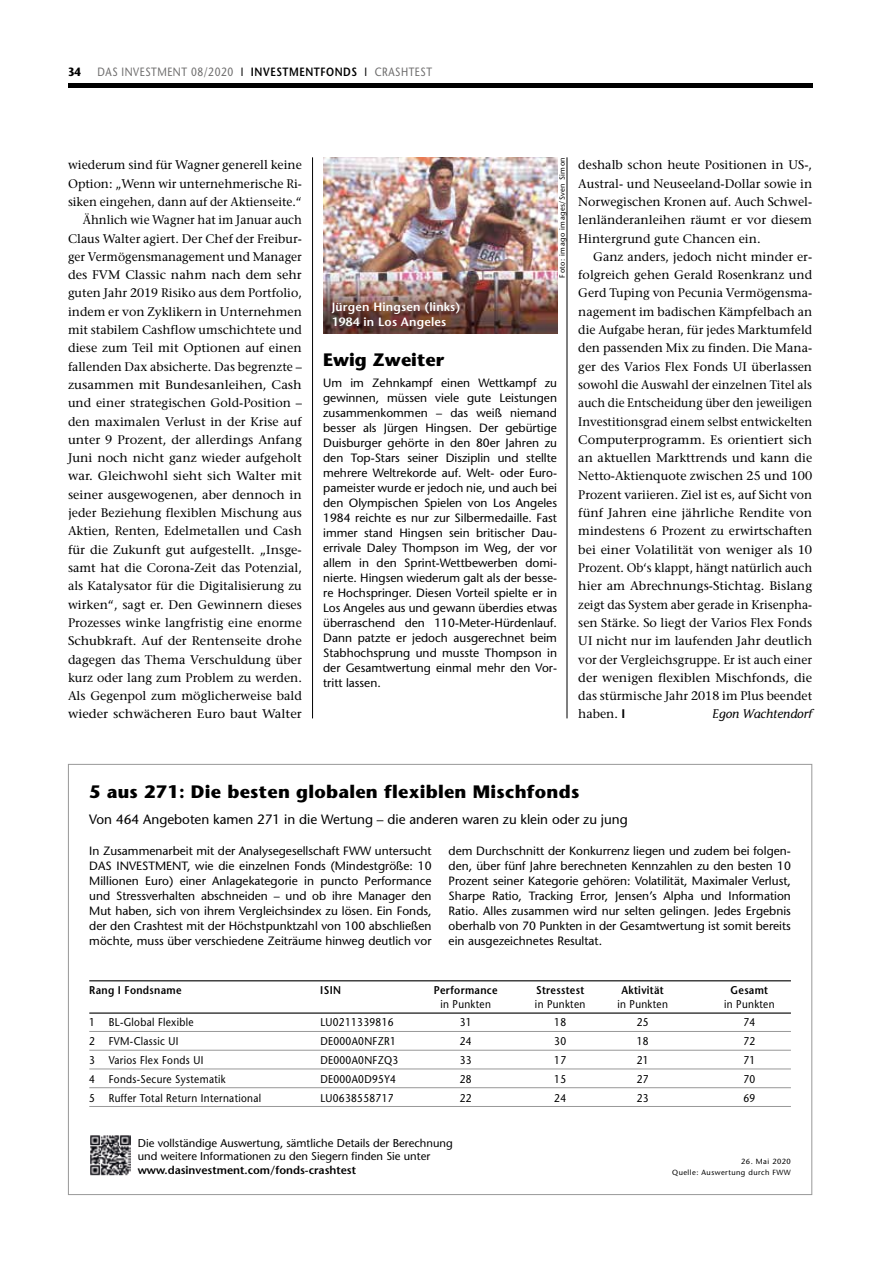
<style>
.page{position:relative;width:893px;height:1263px;background:#fff}
.page>*{position:absolute;margin:0;border:0;box-sizing:border-box;transform-origin:0 0}
.t1{font:700 18px "Stone Sans Std";letter-spacing:.015em;color:#000}
.t2{font:500 13.5px "Stone Sans Std";color:#000}
.t3{font:500 12.45px/18.3px "Stone Serif Std";color:#000;text-align:justify}
.t4{font:italic 500 12.45px "Stone Informal Std";color:#000}
.t5{font:500 12px/15px "Stone Sans Std";color:#000;text-align:justify}
.t6{font:500 12px "Stone Sans Std";letter-spacing:.05em;color:#6d6c6c;scale:.85 1}
.t7{font:600 12px/15px "Stone Sans Std";letter-spacing:.015em;color:#fff}
.t8{font:700 12px "Stone Sans Std";color:#000;scale:.85 1}
.t9{font:500 11.25px "Stone Sans Std";letter-spacing:.03em;color:#000;scale:.9 1}
.t10{font:500 11.25px/13.5px "Stone Sans Std";color:#000}
.t11{font:600 11.25px "Stone Sans Std";letter-spacing:.03em;color:#000;scale:.9 1}
.t12{font:600 11.25px "Stone Sans Std";color:#000}
.t13{font:500 7.5px "Stone Sans Std";letter-spacing:.06em;color:#000}
.s1{color:#000}
.s2{font-weight:600;color:#000}
.s3{font-family:"Stone Sans Std";font-weight:600}
</style>
<div class="page">
<hr style="left:68px;top:84px;width:744px;height:4px;background:#000">
<img style="left:90px;top:1135px;width:40px;height:41px">
<hr style="left:89px;top:980px;width:702px;height:1px;background:#000">
<hr style="left:89px;top:1012px;width:702px;height:2px;background:#000">
<hr style="left:89px;top:1031px;width:702px;height:1px;background:#989898">
<hr style="left:89px;top:1050px;width:702px;height:1px;background:#989898">
<hr style="left:89px;top:1069px;width:702px;height:1px;background:#989898">
<hr style="left:89px;top:1087px;width:702px;height:1px;background:#989898">
<hr style="left:89px;top:1106px;width:702px;height:1px;background:#989898">
<hr style="left:312px;top:157px;width:1px;height:561px;background:#000">
<hr style="left:567px;top:157px;width:1px;height:561px;background:#000">
<img style="left:323px;top:157px;width:234px;height:177px">
<p class="t8" style="left:68px;top:64px;width:17px">34</p>
<p class="t6" style="left:98px;top:64px;width:395px">DAS INVESTMENT 08/2020 <span class="s1">I</span> <span class="s2">INVESTMENTFONDS</span> <span class="s1">I</span> CRASHTEST</p>
<p class="t13" style="left:558px;top:278px;width:122px;rotate:-90deg">Foto: imago images/Sven Simon</p>
<p class="t3" style="left:68px;top:156px;width:235px;text-align:right">wiederum sind für Wagner generell keine Option: „Wenn wir unternehmerische Ri&shy;siken eingehen, dann auf der Aktienseite.“ Ähnlich wie Wagner hat im Januar auch Claus Walter agiert. Der Chef der Freibur&shy;ger Vermögensmanagement und Manager des FVM Classic nahm nach dem sehr guten Jahr 2019 Risiko aus dem Portfolio, indem er von Zyklikern in Unternehmen mit stabilem Cashflow umschichtete und diese zum Teil mit Optionen auf einen fallenden Dax absicherte. Das begrenzte – zusammen mit Bundesanleihen, Cash und einer strategischen Gold-Position – den maximalen Verlust in der Krise auf unter 9 Prozent, der allerdings Anfang Juni noch nicht ganz wieder aufgeholt war. Gleichwohl sieht sich Walter mit seiner ausgewogenen, aber dennoch in jeder Beziehung flexiblen Mischung aus Aktien, Renten, Edelmetallen und Cash für die Zukunft gut aufgestellt. „Insge&shy;samt hat die Corona-Zeit das Potenzial, als Katalysator für die Digitalisierung zu wirken“, sagt er. Den Gewinnern dieses Prozesses winke langfristig eine enorme Schubkraft. Auf der Rentenseite drohe dagegen das Thema Verschuldung über kurz oder lang zum Problem zu werden.<br>Als Gegenpol zum möglicherweise bald wieder schwächeren Euro baut Walter</p>
<p class="t3" style="left:578px;top:156px;width:235px">deshalb schon heute Positionen in US-, Austral- und Neuseeland-Dollar sowie in Norwegischen Kronen auf. Auch Schwel&shy;lenländeranleihen räumt er vor diesem Hintergrund gute Chancen ein.</p>
<p class="t3" style="left:578px;top:247px;width:235px;text-indent:15px">Ganz anders, jedoch nicht minder er&shy;folgreich gehen Gerald Rosenkranz und Gerd Tuping von Pecunia Vermögensma&shy;nagement im badischen Kämpfelbach an die Aufgabe heran, für jedes Marktumfeld den passenden Mix zu finden. Die Mana&shy;ger des Varios Flex Fonds UI überlassen sowohl die Auswahl der einzelnen Titel als auch die Entscheidung über den jeweiligen Investitionsgrad einem selbst entwickelten Computerprogramm. Es orientiert sich an aktuellen Markttrends und kann die Netto-Aktienquote zwischen 25 und 100<br>Prozent variieren. Ziel ist es, auf Sicht von fünf Jahren eine jährliche Rendite von mindestens 6 Prozent zu erwirtschaften bei einer Volatilität von weniger als 10<br>Prozent. Ob‘s klappt, hängt natürlich auch hier am Abrechnungs-Stichtag. Bislang zeigt das System aber gerade in Krisenpha&shy;sen Stärke. So liegt der Varios Flex Fonds UI nicht nur im laufenden Jahr deutlich vor der Vergleichsgruppe. Er ist auch einer der wenigen flexiblen Mischfonds, die das stürmische Jahr 2018 im Plus beendet haben. <span class="s3">I</span></p>
<p class="t7" style="left:332px;top:299px;width:130px">Jürgen Hingsen (links)<br>1984 in Los Angeles</p>
<h1 class="t1" style="left:323px;top:349px;width:122px">Ewig Zweiter</h1>
<p class="t5" style="left:323px;top:376px;width:235px">Um im Zehnkampf einen Wettkampf zu gewinnen, müssen viele gute Leistungen zusammenkommen – das weiß niemand besser als Jürgen Hingsen. Der gebürtige Duisburger gehörte in den 80er Jahren zu den Top-Stars seiner Disziplin und stellte mehrere Weltrekorde auf. Welt- oder Euro&shy;pameister wurde er jedoch nie, und auch bei den Olympischen Spielen von Los Angeles 1984 reichte es nur zur Silbermedaille. Fast immer stand Hingsen sein britischer Dau&shy;errivale Daley Thompson im Weg, der vor allem in den Sprint-Wettbewerben domi&shy;nierte. Hingsen wiederum galt als der besse&shy;re Hochspringer. Diesen Vorteil spielte er in Los Angeles aus und gewann überdies etwas überraschend den 110-Meter-Hürdenlauf.<br>Dann patzte er jedoch ausgerechnet beim Stabhochsprung und musste Thompson in der Gesamtwertung einmal mehr den Vor&shy;tritt lassen.</p>
<p class="t4" style="left:712px;top:707px;width:101px">Egon Wachtendorf</p>
<h1 class="t1" style="left:89px;top:781px;width:492px">5 aus 271: Die besten globalen flexiblen Mischfonds</h1>
<p class="t2" style="left:89px;top:811px;width:540px">Von 464 Angeboten kamen 271 in die Wertung – die anderen waren zu klein oder zu jung</p>
<p class="t5" style="left:89px;top:843px;width:344px">In Zusammenarbeit mit der Analysegesellschaft FWW untersucht DAS INVESTMENT, wie die einzelnen Fonds (Mindestgröße: 10<br>Millionen Euro) einer Anlagekategorie in puncto Performance und Stressverhalten abschneiden – und ob ihre Manager den Mut haben, sich von ihrem Vergleichsindex zu lösen. Ein Fonds, der den Crashtest mit der Höchstpunktzahl von 100 abschließen möchte, muss über verschiedene Zeiträume hinweg deutlich vor</p>
<p class="t5" style="left:449px;top:843px;width:344px">dem Durchschnitt der Konkurrenz liegen und zudem bei folgen&shy;den, über fünf Jahre berechneten Kennzahlen zu den besten 10<br>Prozent seiner Kategorie gehören: Volatilität, Maximaler Verlust, Sharpe Ratio, Tracking Error, Jensen’s Alpha und Information Ratio. Alles zusammen wird nur selten gelingen. Jedes Ergebnis oberhalb von 70 Punkten in der Gesamtwertung ist somit bereits ein ausgezeichnetes Resultat.</p>
<p class="t11" style="left:89px;top:983px;width:104px">Rang I Fondsname</p>
<p class="t11" style="left:320px;top:983px;width:24px">ISIN</p>
<p class="t11" style="left:434px;top:983px;width:73px">Performance</p>
<p class="t11" style="left:536px;top:983px;width:55px">Stresstest</p>
<p class="t11" style="left:621px;top:983px;width:49px">Aktivität</p>
<p class="t11" style="left:730px;top:983px;width:43px">Gesamt</p>
<p class="t9" style="left:440px;top:997px;width:58px">in Punkten</p>
<p class="t9" style="left:535px;top:997px;width:58px">in Punkten</p>
<p class="t9" style="left:617px;top:997px;width:58px">in Punkten</p>
<p class="t9" style="left:724px;top:997px;width:58px">in Punkten</p>
<p class="t9" style="left:89px;top:1016px;width:118px">1 BL-Global Flexible</p>
<p class="t9" style="left:320px;top:1016px;width:83px">LU0211339816</p>
<p class="t9" style="left:460px;top:1016px;width:15px">31</p>
<p class="t9" style="left:554px;top:1016px;width:15px">18</p>
<p class="t9" style="left:637px;top:1016px;width:15px">25</p>
<p class="t9" style="left:743px;top:1016px;width:15px">74</p>
<p class="t9" style="left:89px;top:1034px;width:101px">2 FVM-Classic UI</p>
<p class="t9" style="left:320px;top:1034px;width:86px">DE000A0NFZR1</p>
<p class="t9" style="left:460px;top:1034px;width:15px">24</p>
<p class="t9" style="left:554px;top:1034px;width:15px">30</p>
<p class="t9" style="left:637px;top:1034px;width:15px">18</p>
<p class="t9" style="left:743px;top:1034px;width:15px">72</p>
<p class="t9" style="left:89px;top:1053px;width:128px">3 Varios Flex Fonds UI</p>
<p class="t9" style="left:320px;top:1053px;width:88px">DE000A0NFZQ3</p>
<p class="t9" style="left:460px;top:1053px;width:15px">33</p>
<p class="t9" style="left:554px;top:1053px;width:15px">17</p>
<p class="t9" style="left:637px;top:1053px;width:15px">21</p>
<p class="t9" style="left:743px;top:1053px;width:15px">71</p>
<p class="t9" style="left:89px;top:1072px;width:153px">4 Fonds-Secure Systematik</p>
<p class="t9" style="left:320px;top:1072px;width:86px">DE000A0D95Y4</p>
<p class="t9" style="left:460px;top:1072px;width:15px">28</p>
<p class="t9" style="left:554px;top:1072px;width:15px">15</p>
<p class="t9" style="left:637px;top:1072px;width:15px">27</p>
<p class="t9" style="left:743px;top:1072px;width:15px">70</p>
<p class="t9" style="left:89px;top:1091px;width:193px">5 Ruffer Total Return International</p>
<p class="t9" style="left:320px;top:1091px;width:83px">LU0638558717</p>
<p class="t9" style="left:460px;top:1091px;width:15px">22</p>
<p class="t9" style="left:554px;top:1091px;width:15px">24</p>
<p class="t9" style="left:637px;top:1091px;width:15px">23</p>
<p class="t9" style="left:743px;top:1091px;width:15px">69</p>
<p class="t10" style="left:138px;top:1136px;width:317px">Die vollständige Auswertung, sämtliche Details der Berechnung und weitere Informationen zu den Siegern finden Sie unter</p>
<p class="t12" style="left:138px;top:1163px;width:220px">www.dasinvestment.com/fonds-crashtest</p>
<p class="t13" style="left:672px;top:1168px;width:120px">Quelle: Auswertung durch FWW</p>
<p class="t13" style="left:741px;top:1157px;width:51px">26. Mai 2020</p>
</div>
